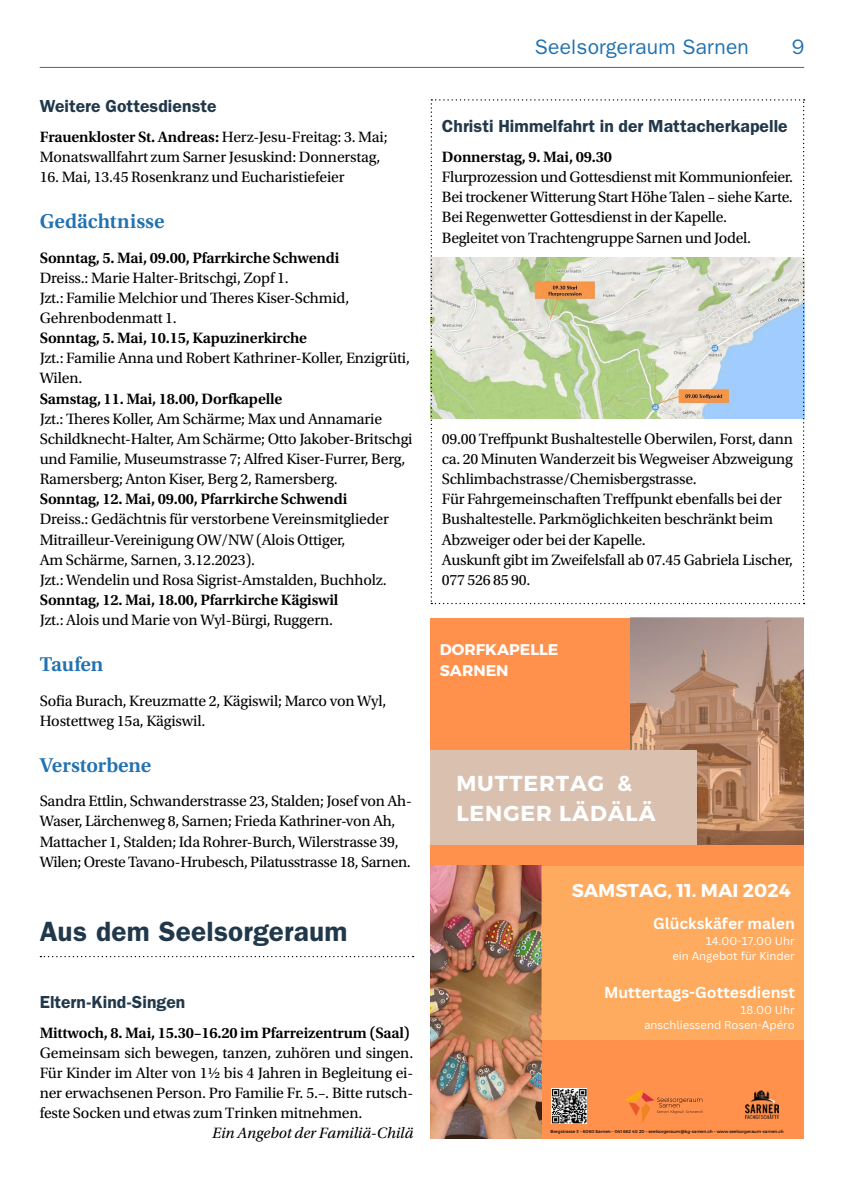
<style>
.page{position:relative;width:844px;height:1191px;background:#fff}
.page>*{position:absolute;margin:0;border:0;box-sizing:border-box;transform-origin:0 0}
.t1{font:600 28px "ITC Franklin Gothic Std";letter-spacing:.01em;color:#21384b}
.t2{font:700 21.7px/29.8px "Montserrat";letter-spacing:.04em;color:#fff}
.t3{font:600 21px "Utopia Std";letter-spacing:-.005em;color:#2172b0}
.t4{font:21px "ITC Franklin Gothic Std";letter-spacing:.01em;color:#2172b0}
.t5{font:700 18.55px "Montserrat";color:#fff}
.t6{font:600 17.5px "ITC Franklin Gothic Std";letter-spacing:.005em;color:#21384b}
.t7{font:15.75px/20.1px "Utopia Std";letter-spacing:-.015em;color:#000}
.t8{font:600 15.75px "Utopia Std";letter-spacing:-.01em;color:#000}
.t9{font:italic 15.75px "Utopia Std";letter-spacing:-.005em;color:#000}
.t10{font:700 15.4px "Canva Sans";color:#fff}
.t11{font:700 15.4px/21.3px "Montserrat";color:#fff}
.t12{font:11.2px/15.2px "Canva Sans";color:#fff;text-align:right}
.t13{font:4.38px "Montserrat";color:#000}
.s1{font-weight:600}
</style>
<div class="page">
<hr style="left:40px;top:67px;width:764px;height:1px;background:#2172b0">
<svg style="left:40px;top:956px;width:373px;height:1px"></svg>
<div style="left:430px;top:618px;width:374px;height:520px;background:#ff914d"></div>
<img style="left:430px;top:866px;width:111px;height:272px">
<div style="left:541px;top:866px;width:261px;height:173px;background:#ffab5f"></div>
<img style="left:630px;top:618px;width:173px;height:226px">
<div style="left:430px;top:750px;width:266px;height:94px;background:#d9c0af"></div>
<svg style="left:624px;top:1089px;width:78px;height:34px"></svg>
<img style="left:745px;top:1090px;width:33px;height:28px">
<img style="left:551px;top:1088px;width:35px;height:35px">
<svg style="left:430px;top:99px;width:374px;height:505px"></svg>
<p class="t6" style="left:40px;top:95px;width:178px">Weitere Gottesdienste</p>
<p class="t7" style="left:40px;top:127px;width:349px"><span class="s1">Frauenkloster St. Andreas:</span> Herz-Jesu-Freitag: 3. Mai;<br>Monatswallfahrt zum Sarner Jesuskind: Donnerstag,</p>
<p class="t7" style="left:40px;top:167px;width:306px">16. Mai, 13.45 Rosenkranz und Eucharistiefeier</p>
<h3 class="t3" style="left:40px;top:210px;width:126px">Gedächtnisse</h3>
<p class="t8" style="left:40px;top:249px;width:301px">Sonntag, 5. Mai, 09.00, Pfarrkirche Schwendi</p>
<p class="t7" style="left:40px;top:268px;width:311px">Dreiss.: Marie Halter-Britschgi, Zopf 1.<br>Jzt.: Familie Melchior und Theres Kiser-Schmid,<br>Gehrenbodenmatt 1.</p>
<p class="t8" style="left:40px;top:329px;width:269px">Sonntag, 5. Mai, 10.15, Kapuzinerkirche</p>
<p class="t7" style="left:40px;top:348px;width:372px">Jzt.: Familie Anna und Robert Kathriner-Koller, Enzigrüti,<br>Wilen.</p>
<p class="t8" style="left:40px;top:389px;width:244px">Samstag, 11. Mai, 18.00, Dorfkapelle</p>
<p class="t7" style="left:40px;top:409px;width:374px">Jzt.: Theres Koller, Am Schärme; Max und Annamarie Schildknecht-Halter, Am Schärme; Otto Jakober-Britschgi und Familie, Museumstrasse 7; Alfred Kiser-Furrer, Berg, Ramersberg; Anton Kiser, Berg 2, Ramersberg.</p>
<p class="t8" style="left:40px;top:490px;width:309px">Sonntag, 12. Mai, 09.00, Pfarrkirche Schwendi</p>
<p class="t7" style="left:40px;top:509px;width:350px">Dreiss.: Gedächtnis für verstorbene Vereinsmitglieder Mitrailleur-Vereinigung OW/NW (Alois Ottiger,<br>Am Schärme, Sarnen, 3.12.2023).<br>Jzt.: Wendelin und Rosa Sigrist-Amstalden, Buchholz.</p>
<p class="t8" style="left:40px;top:591px;width:300px">Sonntag, 12. Mai, 18.00, Pfarrkirche Kägiswil</p>
<p class="t7" style="left:40px;top:610px;width:295px">Jzt.: Alois und Marie von Wyl-Bürgi, Ruggern.</p>
<h3 class="t3" style="left:40px;top:652px;width:65px">Taufen</h3>
<p class="t7" style="left:40px;top:690px;width:348px">Sofia Burach, Kreuzmatte 2, Kägiswil; Marco von Wyl,<br>Hostettweg 15a, Kägiswil.</p>
<h3 class="t3" style="left:40px;top:753px;width:113px">Verstorbene</h3>
<p class="t7" style="left:40px;top:791px;width:373px">Sandra Ettlin, Schwanderstrasse 23, Stalden; Josef von Ah-Waser, Lärchenweg 8, Sarnen; Frieda Kathriner-von Ah, Mattacher 1, Stalden; Ida Rohrer-Burch, Wilerstrasse 39, Wilen; Oreste Tavano-Hrubesch, Pilatusstrasse 18, Sarnen.</p>
<h1 class="t1" style="left:40px;top:915px;width:309px">Aus dem Seelsorgeraum</h1>
<p class="t6" style="left:40px;top:991px;width:147px">Eltern-Kind-Singen</p>
<p class="t8" style="left:40px;top:1023px;width:372px">Mittwoch, 8. Mai, 15.30–16.20 im Pfarreizentrum (Saal)</p>
<p class="t7" style="left:40px;top:1043px;width:375px;text-align:justify">Gemeinsam sich bewegen, tanzen, zuhören und singen.<br>Für Kinder im Alter von 1½ bis 4 Jahren in Begleitung ei&shy;ner erwachsenen Person. Pro Familie Fr. 5.–. Bitte rutsch&shy;feste Socken und etwas zum Trinken mitnehmen.</p>
<p class="t9" style="left:212px;top:1124px;width:203px">Ein Angebot der Familiä-Chilä</p>
<h3 class="t4" style="left:535px;top:35px;width:215px">Seelsorgeraum Sarnen</h3>
<h3 class="t4" style="left:791px;top:35px;width:14px">9</h3>
<p class="t6" style="left:442px;top:115px;width:347px">Christi Himmelfahrt in der Mattacherkapelle</p>
<p class="t8" style="left:442px;top:148px;width:171px">Donnerstag, 9. Mai, 09.30</p>
<p class="t7" style="left:442px;top:167px;width:352px">Flurprozession und Gottesdienst mit Kommunionfeier.<br>Bei trockener Witterung Start Höhe Talen – siehe Karte.<br>Bei Regenwetter Gottesdienst in der Kapelle.<br>Begleitet von Trachtengruppe Sarnen und Jodel.</p>
<p class="t7" style="left:442px;top:429px;width:352px">09.00 Treffpunkt Bushaltestelle Oberwilen, Forst, dann ca. 20 Minuten Wanderzeit bis Wegweiser Abzweigung Schlimbachstrasse/Chemisbergstrasse.<br>Für Fahrgemeinschaften Treffpunkt ebenfalls bei der Bushaltestelle. Parkmöglichkeiten beschränkt beim Abzweiger oder bei der Kapelle.<br>Auskunft gibt im Zweifelsfall ab 07.45 Gabriela Lischer, 077 526 85 90.</p>
<p class="t11" style="left:439px;top:639px;width:120px">DORFKAPELLE<br>SARNEN</p>
<h2 class="t2" style="left:456px;top:768px;width:200px">MUTTERTAG &amp;<br>LENGER LÄDÄLÄ</h2>
<p class="t5" style="left:571px;top:878px;width:220px">SAMSTAG, 11. MAI 2024</p>
<p class="t10" style="left:653px;top:914px;width:143px">Glückskäfer malen</p>
<p class="t12" style="left:672px;top:933px;width:124px">14.00-17.00 Uhr<br>ein Angebot für Kinder</p>
<p class="t10" style="left:604px;top:983px;width:192px">Muttertags-Gottesdienst</p>
<p class="t12" style="left:644px;top:1002px;width:152px">18.00 Uhr<br>anschliessend Rosen-Apéro</p>
<p class="t13" style="left:550px;top:1129px;width:235px">Bergstrasse 3 – 6060 Sarnen – 041 662 40 20 – seelsorgeraum@kg-sarnen.ch – www.seelsorgeraum-sarnen.ch</p>
</div>
